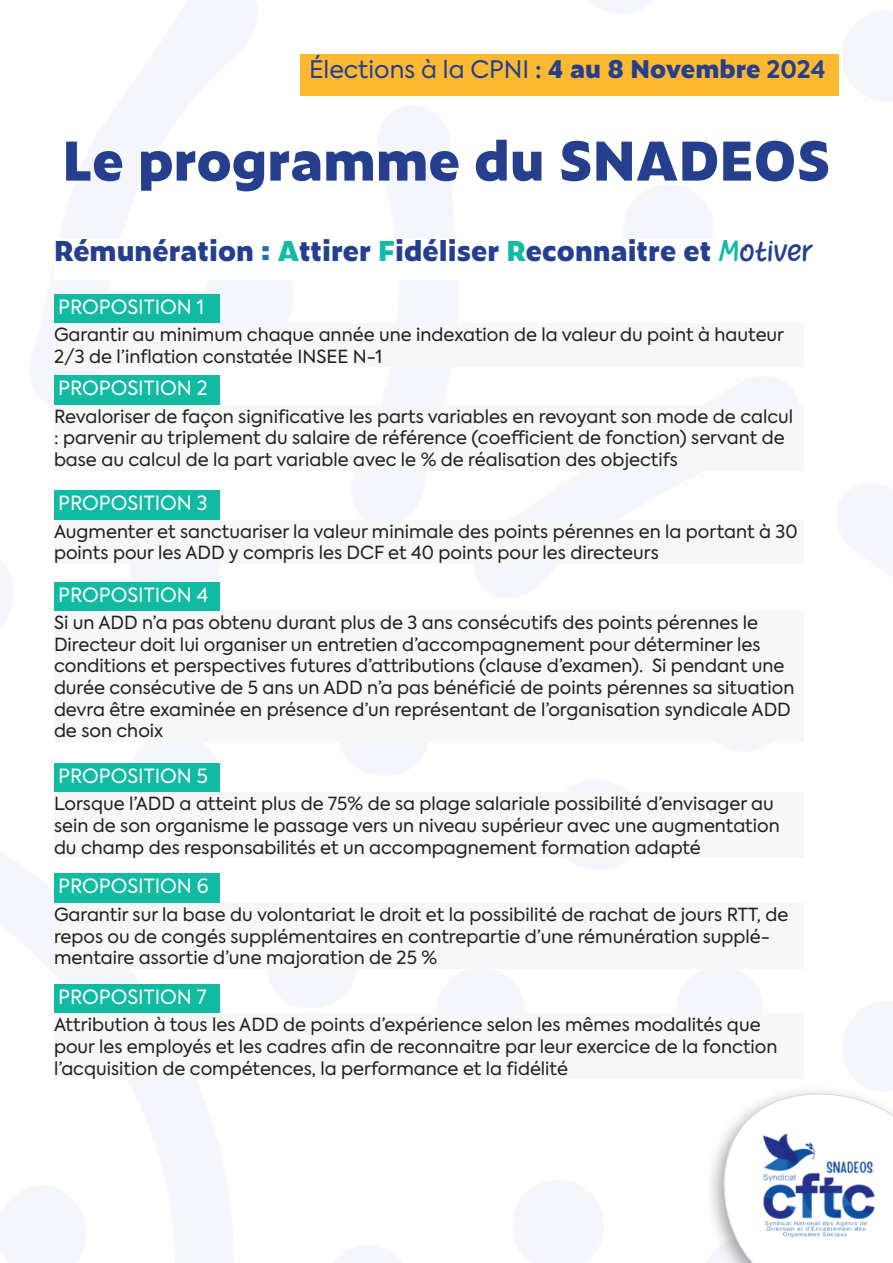
<style>
.page{position:relative;width:893px;height:1263px;background:#fff}
.page>*{position:absolute;margin:0;border:0;box-sizing:border-box;transform-origin:0 0}
.TITRE_PAGE{font:800 52.5px "Zeitung Micro Pro";color:#253f8e}
.Theme{font:800 27px "Zeitung Micro Pro";color:#253f8e}
.Elections{font:24px "Axiforma";color:#253f8e}
.proposition{font:19.5px "Axiforma";color:#fff}
.t1{font:18px/21.6px "Axiforma";color:#231f20}
.s1{font-weight:700}
.s2{font-family:"Zeitung Micro Pro";font-weight:800}
.s3{color:#1f6fb8}
.s4{color:#11baa3}
.s5{font-family:"Heart Warming";font-weight:400;color:#11baa3}
.s6{font-family:"Heart Warming";font-weight:400}
</style>
<div class="page">
<svg style="left:711px;top:1091px;width:182px;height:172px"></svg>
<img style="left:735px;top:1114px;width:158px;height:149px">
<div style="left:301px;top:54px;width:538px;height:41px;background:#fdb931"></div>
<div style="left:54px;top:294px;width:166px;height:29px;background:#11baa3"></div>
<div style="left:54px;top:323px;width:750px;height:44px;background:#f7f7f8"></div>
<div style="left:54px;top:376px;width:166px;height:29px;background:#11baa3"></div>
<div style="left:54px;top:405px;width:750px;height:65px;background:#f7f7f8"></div>
<div style="left:54px;top:490px;width:166px;height:30px;background:#11baa3"></div>
<div style="left:54px;top:520px;width:750px;height:44px;background:#f7f7f8"></div>
<div style="left:54px;top:582px;width:166px;height:29px;background:#11baa3"></div>
<div style="left:54px;top:611px;width:750px;height:130px;background:#f7f7f8"></div>
<div style="left:54px;top:763px;width:166px;height:29px;background:#11baa3"></div>
<div style="left:54px;top:792px;width:750px;height:66px;background:#f7f7f8"></div>
<div style="left:54px;top:874px;width:166px;height:29px;background:#11baa3"></div>
<div style="left:54px;top:903px;width:750px;height:65px;background:#f7f7f8"></div>
<div style="left:54px;top:984px;width:166px;height:29px;background:#11baa3"></div>
<div style="left:54px;top:1013px;width:750px;height:66px;background:#f7f7f8"></div>
<p class="Elections" style="left:309px;top:54px;width:518px">Élections à la CPNI <span class="s1">:</span> <span class="s2">4 au 8 Novembre</span> <span class="s1">2024</span></p>
<p class="TITRE_PAGE" style="left:62px;top:119px;width:770px">Le programme du SNADEOS</p>
<p class="Theme" style="left:54px;top:230px;width:758px">Rémunération <span class="s3">:</span> <span class="s4">A</span>ttirer <span class="s4">F</span>idéliser <span class="s4">R</span>econnaitre et <span class="s5">M</span><span class="s6">otiver</span></p>
<p class="proposition" style="left:58px;top:294px;width:148px">PROPOSITION 1</p>
<p class="t1" style="left:54px;top:324px;width:732px">Garantir au minimum chaque année une indexation de la valeur du point à hauteur<br>2/3 de l’inflation constatée INSEE N-1</p>
<p class="proposition" style="left:58px;top:376px;width:151px">PROPOSITION 2</p>
<p class="t1" style="left:54px;top:406px;width:741px">Revaloriser de façon significative les parts variables en revoyant son mode de calcul : parvenir au triplement du salaire de référence (coefficient de fonction) servant de base au calcul de la part variable avec le % de réalisation des objectifs</p>
<p class="proposition" style="left:58px;top:490px;width:151px">PROPOSITION 3</p>
<p class="t1" style="left:54px;top:521px;width:745px">Augmenter et sanctuariser la valeur minimale des points pérennes en la portant à 30 points pour les ADD y compris les DCF et 40 points pour les directeurs</p>
<p class="proposition" style="left:58px;top:582px;width:152px">PROPOSITION 4</p>
<p class="t1" style="left:54px;top:612px;width:742px">Si un ADD n’a pas obtenu durant plus de 3 ans consécutifs des points pérennes le Directeur doit lui organiser un entretien d’accompagnement pour déterminer les conditions et perspectives futures d’attributions (clause d’examen). Si pendant une durée consécutive de 5 ans un ADD n’a pas bénéficié de points pérennes sa situation devra être examinée en présence d’un représentant de l’organisation syndicale ADD de son choix</p>
<p class="proposition" style="left:58px;top:763px;width:151px">PROPOSITION 5</p>
<p class="t1" style="left:54px;top:793px;width:727px">Lorsque l’ADD a atteint plus de 75% de sa plage salariale possibilité d’envisager au sein de son organisme le passage vers un niveau supérieur avec une augmentation du champ des responsabilités et un accompagnement formation adapté</p>
<p class="proposition" style="left:58px;top:874px;width:152px">PROPOSITION 6</p>
<p class="t1" style="left:54px;top:904px;width:736px">Garantir sur la base du volontariat le droit et la possibilité de rachat de jours RTT, de repos ou de congés supplémentaires en contrepartie d’une rémunération supplé&shy;mentaire assortie d’une majoration de 25 %</p>
<p class="proposition" style="left:58px;top:984px;width:150px">PROPOSITION 7</p>
<p class="t1" style="left:54px;top:1014px;width:725px">Attribution à tous les ADD de points d’expérience selon les mêmes modalités que pour les employés et les cadres afin de reconnaitre par leur exercice de la fonction l’acquisition de compétences, la performance et la fidélité</p>
</div>
